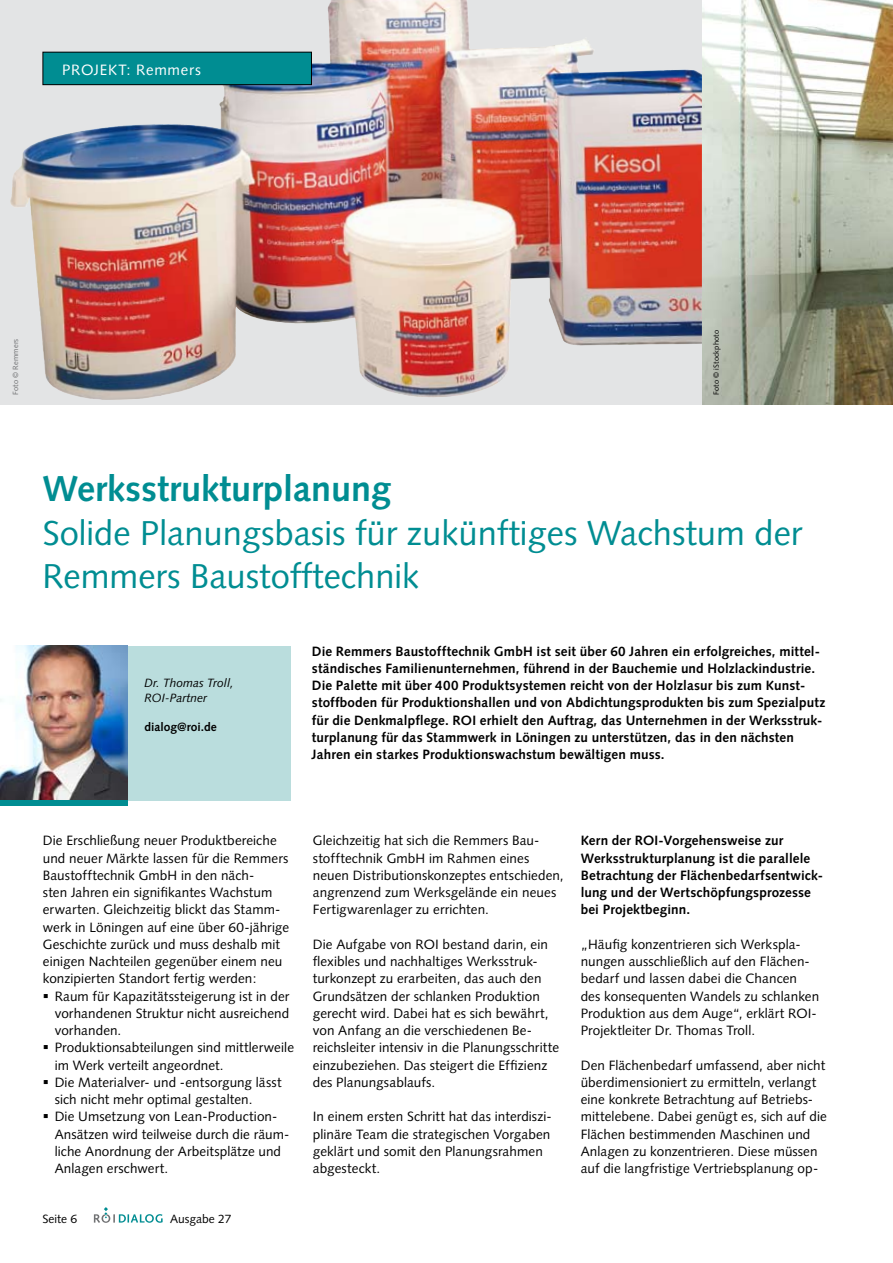
<style>
.page{position:relative;width:893px;height:1263px;background:#fff}
.page>*{position:absolute;margin:0;border:0;box-sizing:border-box;transform-origin:0 0}
.t1{font:700 36px "Syntax";color:#008d92}
.t2{font:34.5px/43.5px "Syntax";color:#008d92}
.t3{font:15px "Syntax LT Std";letter-spacing:.05em;color:#fff}
.t4{font:13.5px/17.2px "Syntax";letter-spacing:.005em;color:#000}
.t5{font:700 13.5px/17.2px "Syntax";letter-spacing:.01em;color:#000}
.t6{font:italic 12px/14.4px "Syntax";color:#000}
.t7{font:12px "Syntax LT Std";color:#000}
.t8{font:700 12px "Syntax";color:#000}
.t9{font:7.5px "Syntax";letter-spacing:.015em;color:#000}
.t10{font:7.5px "Syntax";letter-spacing:.02em;color:#707173}
</style>
<div class="page">
<svg style="left:94px;top:1207px;width:69px;height:16px"></svg>
<img style="left:702px;top:0;width:191px;height:405px">
<img style="left:0;top:0;width:702px;height:405px">
<img style="left:220px;top:0;width:111px;height:102px">
<div style="left:127px;top:646px;width:164px;height:154px;background:#badddd"></div>
<div style="left:43px;top:52px;width:268px;height:33px;background:#008d92"></div>
<div style="left:43px;top:52px;width:269px;height:33px;border:1px solid #000"></div>
<img style="left:0;top:646px;width:127px;height:154px">
<div style="left:0;top:800px;width:127px;height:6px;background:#008d92"></div>
<p class="t3" style="left:62px;top:61px;width:140px">PROJEKT: Remmers</p>
<p class="t10" style="left:11px;top:395px;width:58px;rotate:-90deg">Foto © Remmers</p>
<p class="t9" style="left:712px;top:395px;width:66px;rotate:-90deg">Foto © iStockphoto</p>
<h1 class="t1" style="left:43px;top:468px;width:350px">Werksstrukturplanung</h1>
<h2 class="t2" style="left:43px;top:511px;width:761px">Solide Planungsbasis für zukünftiges Wachstum der<br>Remmers Baustofftechnik</h2>
<p class="t6" style="left:145px;top:676px;width:91px">Dr. Thomas Troll,<br>ROI-Partner</p>
<p class="t8" style="left:145px;top:720px;width:74px">dialog@roi.de</p>
<p class="t5" style="left:312px;top:642px;width:515px">Die Remmers Baustofftechnik GmbH ist seit über 60 Jahren ein erfolgreiches, mittel&shy;ständisches Familienunternehmen, führend in der Bauchemie und Holzlackindustrie.<br>Die Palette mit über 400 Produktsystemen reicht von der Holzlasur bis zum Kunst&shy;stoffboden für Produktionshallen und von Abdichtungsprodukten bis zum Spezialputz für die Denkmalpflege. ROI erhielt den Auftrag, das Unternehmen in der Werksstruk&shy;turplanung für das Stammwerk in Löningen zu unterstützen, das in den nächsten Jahren ein starkes Produktionswachstum bewältigen muss.</p>
<p class="t4" style="left:43px;top:832px;width:248px">Die Erschließung neuer Produktbereiche und neuer Märkte lassen für die Remmers Baustofftechnik GmbH in den näch-<br>sten Jahren ein signifikantes Wachstum erwarten. Gleichzeitig blickt das Stamm&shy;werk in Löningen auf eine über 60-jährige Geschichte zurück und muss deshalb mit einigen Nachteilen gegenüber einem neu konzipierten Standort fertig werden:</p>
<p class="t4" style="left:55px;top:987px;width:241px">Raum für Kapazitätssteigerung ist in der vorhandenen Struktur nicht ausreichend vorhanden.<br>Produktionsabteilungen sind mittlerweile im Werk verteilt angeordnet.<br>Die Materialver- und -entsorgung lässt sich nicht mehr optimal gestalten.<br>Die Umsetzung von Lean-Production-Ansätzen wird teilweise durch die räum&shy;liche Anordnung der Arbeitsplätze und Anlagen erschwert.</p>
<p class="t7" style="left:43px;top:1211px;width:36px">Seite 6</p>
<p class="t7" style="left:170px;top:1211px;width:63px">Ausgabe 27</p>
<p class="t4" style="left:313px;top:832px;width:252px">Gleichzeitig hat sich die Remmers Bau&shy;stofftechnik GmbH im Rahmen eines neuen Distributionskonzeptes entschieden, angrenzend zum Werksgelände ein neues Fertigwarenlager zu errichten.</p>
<p class="t4" style="left:313px;top:936px;width:248px">Die Aufgabe von ROI bestand darin, ein flexibles und nachhaltiges Werksstruk&shy;turkonzept zu erarbeiten, das auch den Grundsätzen der schlanken Produktion gerecht wird. Dabei hat es sich bewährt, von Anfang an die verschiedenen Be&shy;reichsleiter intensiv in die Planungsschritte einzubeziehen. Das steigert die Effizienz des Planungsablaufs.</p>
<p class="t4" style="left:313px;top:1108px;width:240px">In einem ersten Schritt hat das interdiszi&shy;plinäre Team die strategischen Vorgaben geklärt und somit den Planungsrahmen abgesteckt.</p>
<p class="t5" style="left:581px;top:832px;width:244px">Kern der ROI-Vorgehensweise zur Werksstrukturplanung ist die parallele Betrachtung der Flächenbedarfsentwick&shy;lung und der Wertschöpfungsprozesse bei Projektbeginn.</p>
<p class="t4" style="left:581px;top:936px;width:240px">„Häufig konzentrieren sich Werkspla&shy;nungen ausschließlich auf den Flächen&shy;bedarf und lassen dabei die Chancen des konsequenten Wandels zu schlanken Produktion aus dem Auge“, erklärt ROI-Projektleiter Dr. Thomas Troll.</p>
<p class="t4" style="left:581px;top:1056px;width:248px">Den Flächenbedarf umfassend, aber nicht überdimensioniert zu ermitteln, verlangt eine konkrete Betrachtung auf Betriebs&shy;mittelebene. Dabei genügt es, sich auf die Flächen bestimmenden Maschinen und Anlagen zu konzentrieren. Diese müssen auf die langfristige Vertriebsplanung op-</p>
</div>
